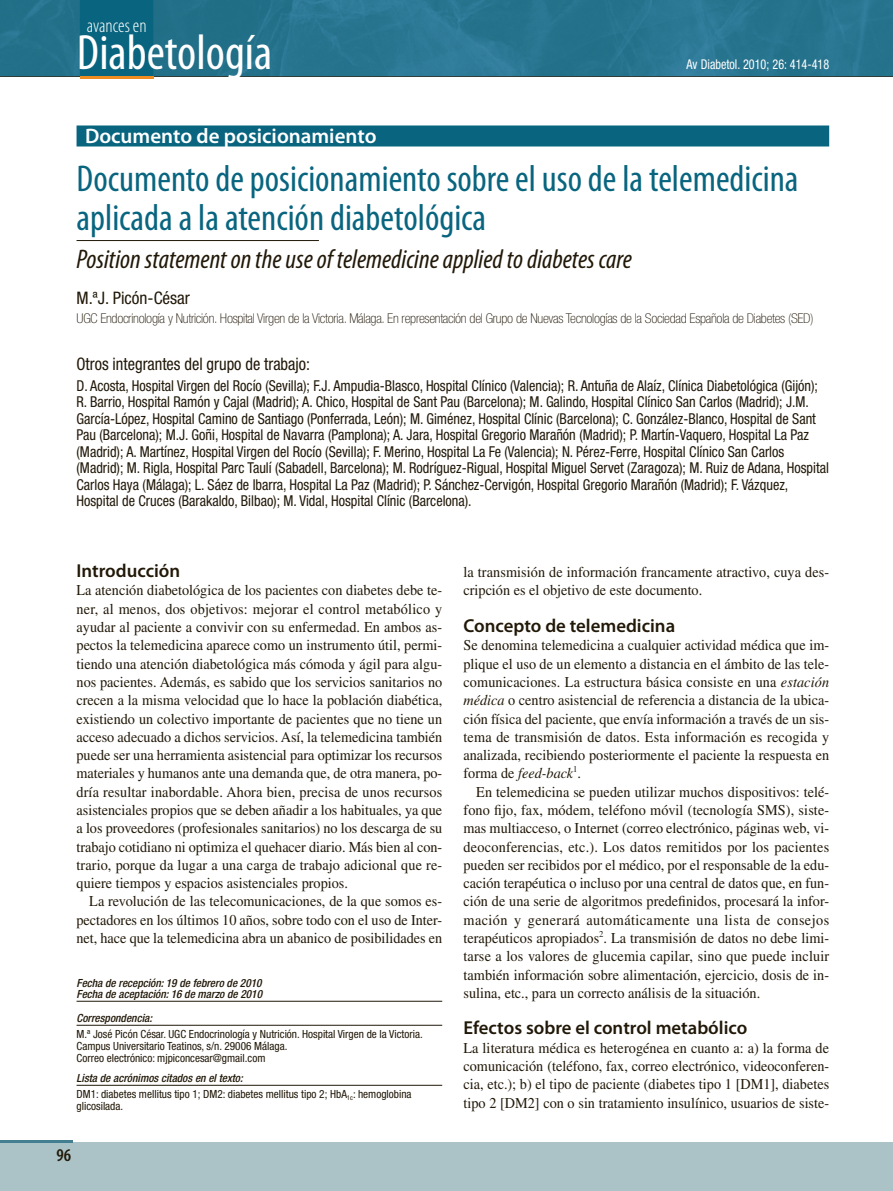
<style>
.page{position:relative;width:893px;height:1191px;background:#fff}
.page>*{position:absolute;margin:0;border:0;box-sizing:border-box;transform-origin:0 0}
.t1{font:condensed 49.95px "Myriad Pro";color:#fff}
.t2{font:condensed 37.5px/39px "Myriad Pro";color:#09657f}
.t3{font:italic condensed 27px "Myriad Pro";color:#211808}
.t4{font:600 21px "Myriad Pro";color:#fff}
.t5{font:300 condensed 19.5px "Myriad Pro";color:#fff}
.t6{font:600 18.75px "Myriad Pro";color:#211808}
.t7{font:600 condensed 18px "Myriad Pro";color:#211808}
.t8{font:condensed 17.25px "Helvetica Neue LT Std";color:#211808;scale:.95 1}
.t9{font:condensed 17.25px "Helvetica Neue LT Std";color:#211808}
.t10{font:15px/18.3px "Times LT Std";color:#211808;text-align:justify;scale:.95 1}
.t11{font:condensed 15px/16.5px "Helvetica Neue LT Std";color:#211808;scale:.95 1}
.t12{font:100 condensed 13.5px "Helvetica Neue LT Std";letter-spacing:-.02em;color:#211808;scale:1.05 1}
.t13{font:condensed 13.5px "Helvetica Neue LT Std";color:#fff;scale:.9 1}
.t14{font:condensed 11.25px/12px "Helvetica Neue LT Std";color:#211808}
.t15{font:italic 500 condensed 11.25px/11.2px "Helvetica Neue LT Std";color:#211808}
.s1{font-weight:500;font-style:italic}
.s2{font-style:italic}
</style>
<div class="page">
<div style="left:0;top:1142px;width:893px;height:48px;background:#abc3c6"></div>
<hr style="left:0;top:76px;width:893px;height:1px;background:#211808">
<img style="left:0;top:0;width:893px;height:76px">
<div style="left:80px;top:0;width:73px;height:77px;background:#09657f"></div>
<hr style="left:80px;top:76px;width:73px;height:3px;background:#ee8c22">
<hr style="left:0;top:1140px;width:72px;height:2px;background:#437e91">
<div style="left:77px;top:125px;width:752px;height:21px;background:#09657f"></div>
<hr style="left:77px;top:240px;width:242px;height:1px;background:#211808">
<hr style="left:77px;top:1001px;width:365px;height:1px;background:#211808">
<hr style="left:77px;top:1025px;width:365px;height:1px;background:#211808">
<hr style="left:77px;top:1085px;width:365px;height:1px;background:#211808">
<h3 class="t5" style="left:87px;top:18px;width:61px">avances en</h3>
<h1 class="t1" style="left:77px;top:33px;width:197px">Diabetología</h1>
<p class="t13" style="left:687px;top:59px;width:160px">Av Diabetol. 2010; 26: 414-418</p>
<h3 class="t4" style="left:85px;top:128px;width:293px">Documento de posicionamiento</h3>
<h2 class="t2" style="left:77px;top:163px;width:723px">Documento de posicionamiento sobre el uso de la telemedicina aplicada a la atención diabetológica</h2>
<h3 class="t3" style="left:77px;top:249px;width:557px">Position statement on the use of telemedicine applied to diabetes care</h3>
<p class="t9" style="left:77px;top:292px;width:115px">M.ªJ. Picón-César</p>
<p class="t12" style="left:77px;top:314px;width:703px">UGC Endocrinología y Nutrición. Hospital Virgen de la Victoria. Málaga. En representación del Grupo de Nuevas Tecnologías de la Sociedad Española de Diabetes (SED)</p>
<p class="t8" style="left:77px;top:357px;width:247px">Otros integrantes del grupo de trabajo:</p>
<p class="t11" style="left:77px;top:379px;width:793px">D. Acosta, Hospital Virgen del Rocío (Sevilla); F.J. Ampudia-Blasco, Hospital Clínico (Valencia); R. Antuña de Alaíz, Clínica Diabetológica (Gijón); R. Barrio, Hospital Ramón y Cajal (Madrid); A. Chico, Hospital de Sant Pau (Barcelona); M. Galindo, Hospital Clínico San Carlos (Madrid); J.M.<br>García-López, Hospital Camino de Santiago (Ponferrada, León); M. Giménez, Hospital Clínic (Barcelona); C. González-Blanco, Hospital de Sant Pau (Barcelona); M.J. Goñi, Hospital de Navarra (Pamplona); A. Jara, Hospital Gregorio Marañón (Madrid); P. Martín-Vaquero, Hospital La Paz (Madrid); A. Martínez, Hospital Virgen del Rocío (Sevilla); F. Merino, Hospital La Fe (Valencia); N. Pérez-Ferre, Hospital Clínico San Carlos (Madrid); M. Rigla, Hospital Parc Taulí (Sabadell, Barcelona); M. Rodríguez-Rigual, Hospital Miguel Servet (Zaragoza); M. Ruiz de Adana, Hospital Carlos Haya (Málaga); L. Sáez de Ibarra, Hospital La Paz (Madrid); P. Sánchez-Cervigón, Hospital Gregorio Marañón (Madrid); F. Vázquez, Hospital de Cruces (Barakaldo, Bilbao); M. Vidal, Hospital Clínic (Barcelona).</p>
<p class="t6" style="left:77px;top:564px;width:105px">Introducción</p>
<p class="t10" style="left:77px;top:583px;width:387px">La atención diabetológica de los pacientes con diabetes debe te&shy;ner, al menos, dos objetivos: mejorar el control metabólico y ayudar al paciente a convivir con su enfermedad. En ambos as&shy;pectos la telemedicina aparece como un instrumento útil, permi&shy;tiendo una atención diabetológica más cómoda y ágil para algu&shy;nos pacientes. Además, es sabido que los servicios sanitarios no crecen a la misma velocidad que lo hace la población diabética, existiendo un colectivo importante de pacientes que no tiene un acceso adecuado a dichos servicios. Así, la telemedicina también puede ser una herramienta asistencial para optimizar los recursos materiales y humanos ante una demanda que, de otra manera, po&shy;dría resultar inabordable. Ahora bien, precisa de unos recursos asistenciales propios que se deben añadir a los habituales, ya que a los proveedores (profesionales sanitarios) no los descarga de su trabajo cotidiano ni optimiza el quehacer diario. Más bien al con&shy;trario, porque da lugar a una carga de trabajo adicional que re&shy;quiere tiempos y espacios asistenciales propios.</p>
<p class="t10" style="left:77px;top:893px;width:386px;text-indent:13px">La revolución de las telecomunicaciones, de la que somos es&shy;pectadores en los últimos 10 años, sobre todo con el uso de Inter&shy;net, hace que la telemedicina abra un abanico de posibilidades en</p>
<p class="t15" style="left:77px;top:978px;width:187px">Fecha de recepción: 19 de febrero de 2010<br>Fecha de aceptación: 16 de marzo de 2010</p>
<p class="t15" style="left:77px;top:1013px;width:77px">Correspondencia:</p>
<p class="t14" style="left:77px;top:1029px;width:348px">M.ª José Picón César. UGC Endocrinología y Nutrición. Hospital Virgen de la Victoria.<br>Campus Universitario Teatinos, s/n. 29006 Málaga.<br>Correo electrónico: mjpiconcesar@gmail.com</p>
<p class="t14" style="left:77px;top:1071px;width:337px;line-height:16.2px"><span class="s1">Lista de acrónimos citados en el texto:<br></span>DM1: diabetes mellitus tipo 1; DM2: diabetes mellitus tipo 2; HbA<sub>1c</sub>: hemoglobina</p>
<p class="t14" style="left:77px;top:1101px;width:48px">glicosilada.</p>
<p class="t7" style="left:56px;top:1148px;width:16px">96</p>
<p class="t10" style="left:463px;top:564px;width:386px">la transmisión de información francamente atractivo, cuya des&shy;cripción es el objetivo de este documento.</p>
<p class="t6" style="left:463px;top:618px;width:213px">Concepto de telemedicina</p>
<p class="t10" style="left:463px;top:637px;width:386px">Se denomina telemedicina a cualquier actividad médica que im&shy;plique el uso de un elemento a distancia en el ámbito de las tele&shy;comunicaciones. La estructura básica consiste en una <span class="s2">estación médica</span> o centro asistencial de referencia a distancia de la ubica&shy;ción física del paciente, que envía información a través de un sis&shy;tema de transmisión de datos. Esta información es recogida y analizada, recibiendo posteriormente el paciente la respuesta en forma de <span class="s2">feed-back</span><sup>1</sup>.</p>
<p class="t10" style="left:463px;top:784px;width:386px;text-indent:13px">En telemedicina se pueden utilizar muchos dispositivos: telé&shy;fono fijo, fax, módem, teléfono móvil (tecnología SMS), siste&shy;mas multiacceso, o Internet (correo electrónico, páginas web, vi&shy;deoconferencias, etc.). Los datos remitidos por los pacientes pueden ser recibidos por el médico, por el responsable de la edu&shy;cación terapéutica o incluso por una central de datos que, en fun&shy;ción de una serie de algoritmos predefinidos, procesará la infor&shy;mación y generará automáticamente una lista de consejos terapéuticos apropiados<sup>2</sup>. La transmisión de datos no debe limi&shy;tarse a los valores de glucemia capilar, sino que puede incluir también información sobre alimentación, ejercicio, dosis de in&shy;sulina, etc., para un correcto análisis de la situación.</p>
<p class="t6" style="left:463px;top:1021px;width:285px">Efectos sobre el control metabólico</p>
<p class="t10" style="left:463px;top:1040px;width:386px">La literatura médica es heterogénea en cuanto a: a) la forma de comunicación (teléfono, fax, correo electrónico, videoconferen&shy;cia, etc.); b) el tipo de paciente (diabetes tipo 1 [DM1], diabetes tipo 2 [DM2] con o sin tratamiento insulínico, usuarios de siste-</p>
</div>
